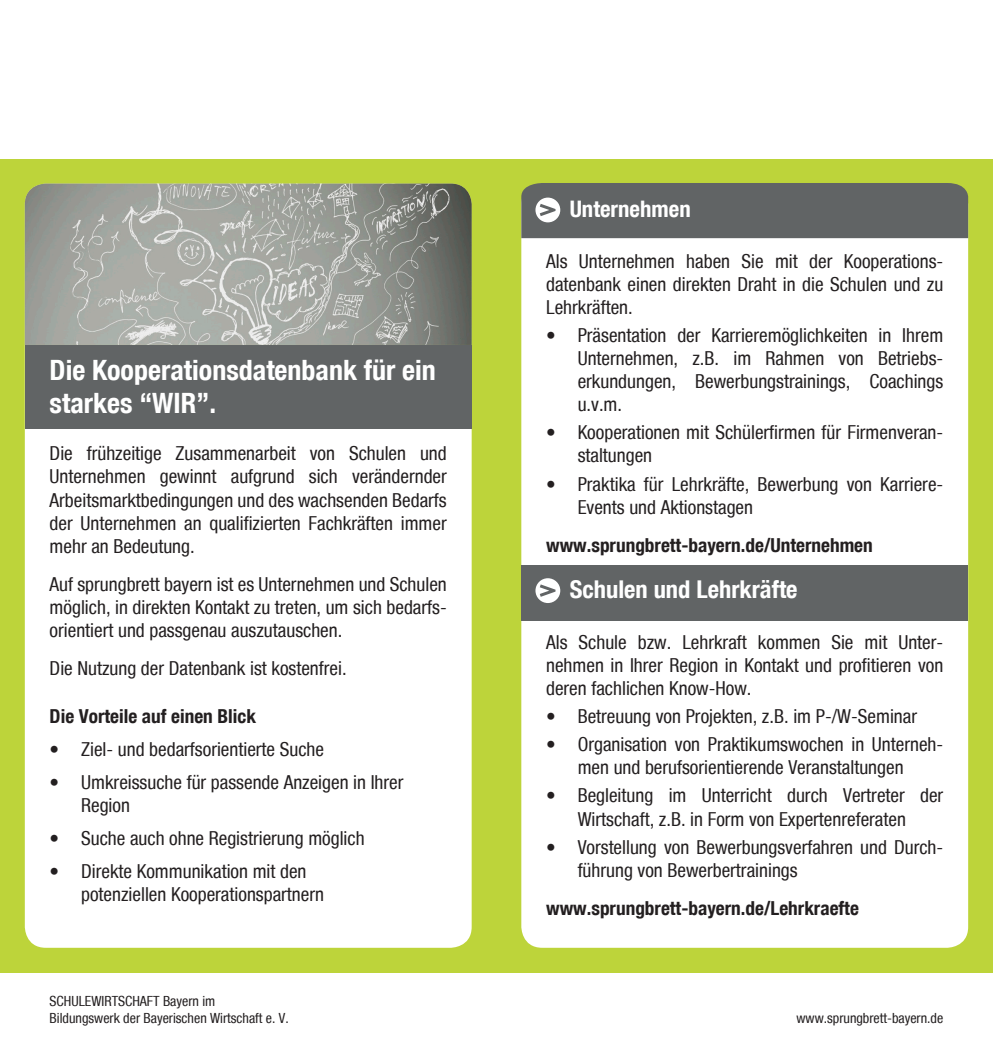
<style>
.page{position:relative;width:993px;height:1052px;background:#fff}
.page>*{position:absolute;margin:0;border:0;box-sizing:border-box;transform-origin:0 0}
.t1{font:700 condensed 28px/33.6px "Helvetica Neue";color:#fff}
.t2{font:700 condensed 24.5px "Helvetica Neue";color:#fff}
.t3{font:700 condensed 22.75px "Helvetica Neue";color:#fff}
.t4{font:condensed 19.25px/23.1px "Helvetica Neue";color:#231f20;text-align:justify}
.t5{font:700 condensed 19.25px "Helvetica Neue";color:#231f20}
.t6{font:condensed 14px/16.8px "Helvetica Neue";color:#231f20}
</style>
<div class="page">
<div style="left:0;top:159px;width:992px;height:813px;background:#bdd43a"></div>
<div style="left:25px;top:184px;width:446px;height:763px;background:#fff;border-radius:21px"></div>
<div style="left:521px;top:184px;width:446px;height:763px;background:#fff;border-radius:21px"></div>
<div style="left:521px;top:566px;width:446px;height:55px;background:#616465"></div>
<img style="left:25px;top:184px;width:446px;height:161px">
<div style="left:25px;top:345px;width:446px;height:83px;background:#616465"></div>
<div style="left:521px;top:183px;width:446px;height:55px;background:#616465"></div>
<svg style="left:535px;top:578px;width:25px;height:25px"></svg>
<h1 class="t1" style="left:50px;top:353px;width:387px">Die Kooperationsdatenbank für ein starkes “WIR”.</h1>
<p class="t4" style="left:50px;top:442px;width:398px">Die frühzeitige Zusammenarbeit von Schulen und Unternehmen gewinnt aufgrund sich verändernder Arbeitsmarktbedingungen und des wachsenden Bedarfs der Unternehmen an qualifizierten Fachkräften immer mehr an Bedeutung.</p>
<p class="t4" style="left:50px;top:572px;width:398px">Auf sprungbrett bayern ist es Unternehmen und Schulen möglich, in direkten Kontakt zu treten, um sich bedarfs&shy;orientiert und passgenau auszutauschen.</p>
<p class="t4" style="left:50px;top:656px;width:298px">Die Nutzung der Datenbank ist kostenfrei.</p>
<p class="t5" style="left:50px;top:704px;width:208px">Die Vorteile auf einen Blick</p>
<p class="t4" style="left:50px;top:737px;width:276px">• Ziel- und bedarfsorientierte Suche</p>
<p class="t4" style="left:81px;top:770px;width:324px;text-indent:-31px">• Umkreissuche für passende Anzeigen in Ihrer<br>Region</p>
<p class="t4" style="left:50px;top:826px;width:316px">• Suche auch ohne Registrierung möglich</p>
<p class="t4" style="left:81px;top:859px;width:244px;text-indent:-31px">• Direkte Kommunikation mit den potenziellen Kooperationspartnern</p>
<p class="t6" style="left:50px;top:993px;width:240px">SCHULEWIRTSCHAFT Bayern im<br>Bildungswerk der Bayerischen Wirtschaft e. V.</p>
<p class="t3" style="left:569px;top:196px;width:122px">Unternehmen</p>
<p class="t4" style="left:546px;top:249px;width:398px">Als Unternehmen haben Sie mit der Kooperations&shy;datenbank einen direkten Draht in die Schulen und zu Lehrkräften.</p>
<p class="t4" style="left:577px;top:323px;width:367px;text-indent:-31px">• Präsentation der Karrieremöglichkeiten in Ihrem Unternehmen, z.B. im Rahmen von Betriebs&shy;erkundungen, Bewerbungstrainings, Coachings u.v.m.</p>
<p class="t4" style="left:577px;top:421px;width:367px;text-indent:-31px">• Kooperationen mit Schülerfirmen für Firmenveran&shy;staltungen</p>
<p class="t4" style="left:577px;top:472px;width:367px;text-indent:-31px">• Praktika für Lehrkräfte, Bewerbung von Karriere-<br>Events und Aktionstagen</p>
<p class="t5" style="left:546px;top:533px;width:328px">www.sprungbrett-bayern.de/Unternehmen</p>
<p class="t2" style="left:569px;top:574px;width:229px">Schulen und Lehrkräfte</p>
<p class="t4" style="left:546px;top:630px;width:398px">Als Schule bzw. Lehrkraft kommen Sie mit Unter&shy;nehmen in Ihrer Region in Kontakt und profitieren von deren fachlichen Know-How.</p>
<p class="t4" style="left:546px;top:705px;width:372px">• Betreuung von Projekten, z.B. im P-/W-Seminar</p>
<p class="t4" style="left:546px;top:733px;width:398px;text-align:center">• Organisation von Praktikumswochen in Unterneh&shy;men und berufsorientierende Veranstaltungen</p>
<p class="t4" style="left:546px;top:784px;width:398px;text-align:center">• Begleitung im Unterricht durch Vertreter der<br>Wirtschaft, z.B. in Form von Expertenreferaten</p>
<p class="t4" style="left:577px;top:835px;width:367px;text-indent:-31px">• Vorstellung von Bewerbungsverfahren und Durch&shy;führung von Bewerbertrainings</p>
<p class="t5" style="left:546px;top:896px;width:314px">www.sprungbrett-bayern.de/Lehrkraefte</p>
<p class="t6" style="left:796px;top:1009px;width:148px">www.sprungbrett-bayern.de</p>
</div>
